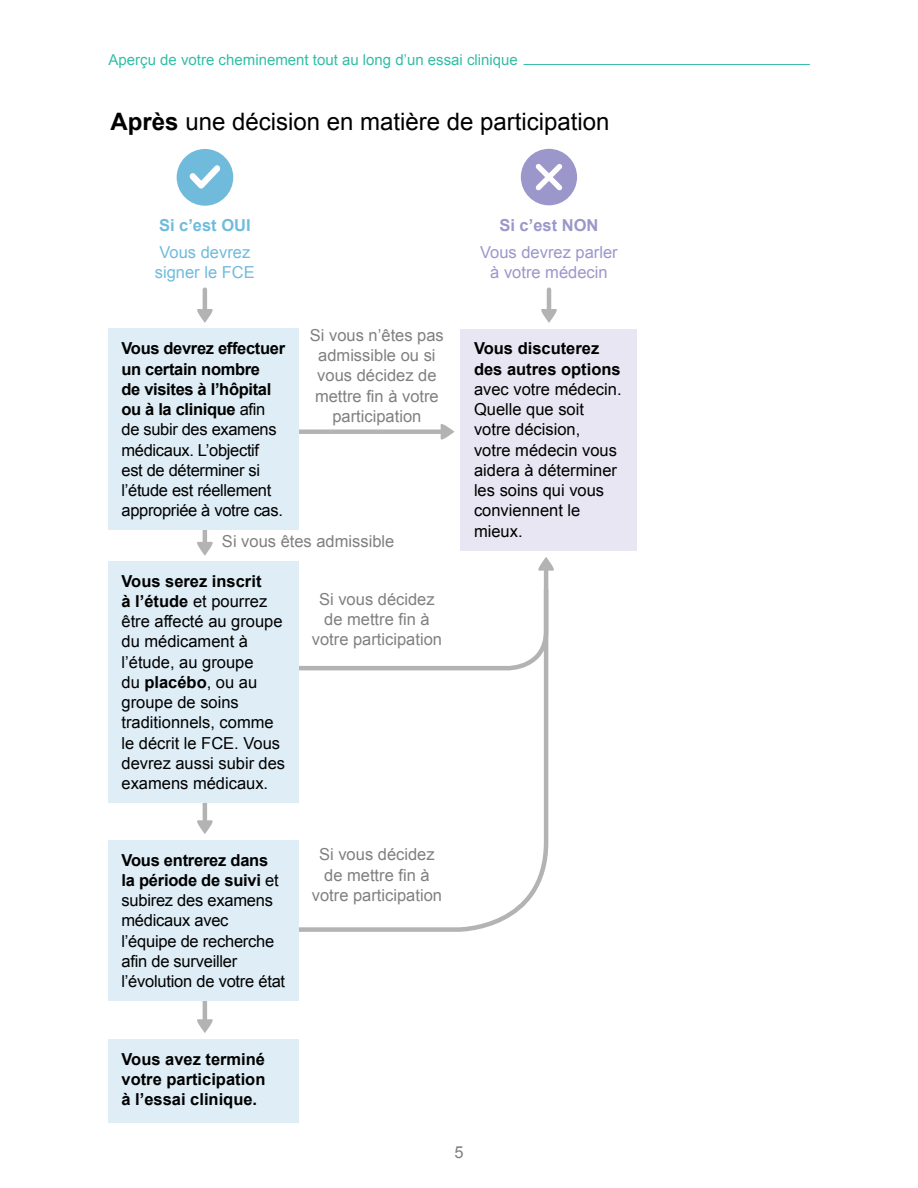
<style>
.page{position:relative;width:918px;height:1188px;background:#fff}
.page>*{position:absolute;margin:0;border:0;box-sizing:border-box;transform-origin:0 0}
.t1{font:24px "Arial";color:#000}
.t2{font:16.5px/20.2px "Arial";color:#000}
.t3{font:16.5px/20.2px "Arial";color:#808080;text-align:center}
.t4{font:16.5px/20.2px "Arial";letter-spacing:-.02em;color:#000}
.t5{font:700 16.5px/20.2px "Arial";color:#000}
.t6{font:16.5px/20.2px "Arial";color:#9b97ca;text-align:center}
.t7{font:16.5px/20.2px "Arial";color:#70bbdb}
.t8{font:700 16.5px "Arial";color:#70bbdb}
.t9{font:700 16.5px "Arial";color:#9b97ca}
.t10{font:15px "Arial";color:#32bda7}
.s1{font-weight:700}
</style>
<div class="page">
<hr style="left:524px;top:64px;width:286px;height:1px;background:#32bda7">
<div style="left:250px;top:429px;width:192px;height:5px;background:#b3b3b3"></div>
<svg style="left:440px;top:424px;width:14px;height:16px"></svg>
<hr style="left:203px;top:790px;width:4px;height:35px;background:#b3b3b3">
<svg style="left:197px;top:820px;width:16px;height:14px"></svg>
<hr style="left:203px;top:989px;width:4px;height:35px;background:#b3b3b3">
<svg style="left:197px;top:1019px;width:16px;height:14px"></svg>
<hr style="left:203px;top:511px;width:4px;height:35px;background:#b3b3b3">
<svg style="left:197px;top:542px;width:16px;height:14px"></svg>
<svg style="left:299px;top:571px;width:250px;height:361px"></svg>
<div style="left:108px;top:329px;width:191px;height:201px;background:#deedf6"></div>
<div style="left:460px;top:329px;width:178px;height:221px;background:#e7e6f2"></div>
<div style="left:311px;top:591px;width:132px;height:56px;background:#fff"></div>
<div style="left:311px;top:846px;width:132px;height:57px;background:#fff"></div>
<div style="left:108px;top:1039px;width:191px;height:83px;background:#deedf6"></div>
<div style="left:108px;top:840px;width:191px;height:161px;background:#deedf6"></div>
<div style="left:108px;top:561px;width:191px;height:242px;background:#deedf6"></div>
<hr style="left:203px;top:290px;width:4px;height:23px;background:#b3b3b3">
<svg style="left:197px;top:309px;width:16px;height:14px"></svg>
<hr style="left:547px;top:290px;width:4px;height:23px;background:#b3b3b3">
<svg style="left:541px;top:309px;width:16px;height:14px"></svg>
<svg style="left:538px;top:557px;width:16px;height:14px"></svg>
<div style="left:518px;top:146px;width:62px;height:62px;background:#9b97ca;border-radius:50%"></div>
<div style="left:515px;top:143px;width:68px;height:68px;border:6px solid #fff;border-radius:50%"></div>
<svg style="left:536px;top:164px;width:26px;height:27px"></svg>
<svg style="left:174px;top:146px;width:62px;height:63px;background:#82c3df"></svg>
<div style="left:171px;top:143px;width:68px;height:69px;border:6px solid #fff;border-radius:50%"></div>
<svg style="left:190px;top:165px;width:30px;height:24px"></svg>
<p class="t10" style="left:109px;top:50px;width:411px">Aperçu de votre cheminement tout au long d’un essai clinique</p>
<h1 class="t1" style="left:111px;top:106px;width:500px"><span class="s1">Après</span> une décision en matière de participation</h1>
<p class="t8" style="left:159px;top:214px;width:93px">Si c’est OUI</p>
<p class="t7" style="left:155px;top:242px;width:101px">Vous devrez signer le FCE</p>
<p class="t9" style="left:499px;top:214px;width:101px">Si c’est NON</p>
<p class="t6" style="left:480px;top:242px;width:139px">Vous devrez parler à votre médecin</p>
<p class="t3" style="left:310px;top:325px;width:135px">Si vous n’êtes pas admissible ou si vous décidez de mettre fin à votre participation</p>
<p class="t4" style="left:122px;top:339px;width:165px"><span class="s1">Vous devrez effectuer un certain nombre<br>de visites à l’hôpital ou à la clinique</span> afin de subir des examens médicaux. L’objectif<br>est de déterminer si l’étude est réellement appropriée à votre cas.</p>
<p class="t5" style="left:474px;top:339px;width:148px">Vous discuterez des autres options</p>
<p class="t2" style="left:474px;top:379px;width:149px">avec votre médecin.<br>Quelle que soit votre décision,<br>votre médecin vous aidera à déterminer les soins qui vous conviennent le mieux.</p>
<p class="t3" style="left:222px;top:531px;width:174px">Si vous êtes admissible</p>
<p class="t2" style="left:122px;top:571px;width:165px"><span class="s1">Vous serez inscrit<br>à l’étude</span> et pourrez être affecté au groupe du médicament à l’étude, au groupe<br>du <span class="s1">placébo</span>, ou au groupe de soins traditionnels, comme le décrit le FCE. Vous devrez aussi subir des examens médicaux.</p>
<p class="t2" style="left:122px;top:850px;width:165px"><span class="s1">Vous entrerez dans la période de suivi</span> et subirez des examens médicaux avec l’équipe de recherche afin de surveiller l’évolution de votre état</p>
<p class="t5" style="left:122px;top:1049px;width:145px;text-align:justify">Vous avez terminé votre participation à l’essai clinique.</p>
<p class="t3" style="left:312px;top:589px;width:132px">Si vous décidez de mettre fin à votre participation</p>
<p class="t3" style="left:312px;top:845px;width:132px">Si vous décidez de mettre fin à votre participation</p>
<p class="t3" style="left:454px;top:1142px;width:11px">5</p>
</div>
